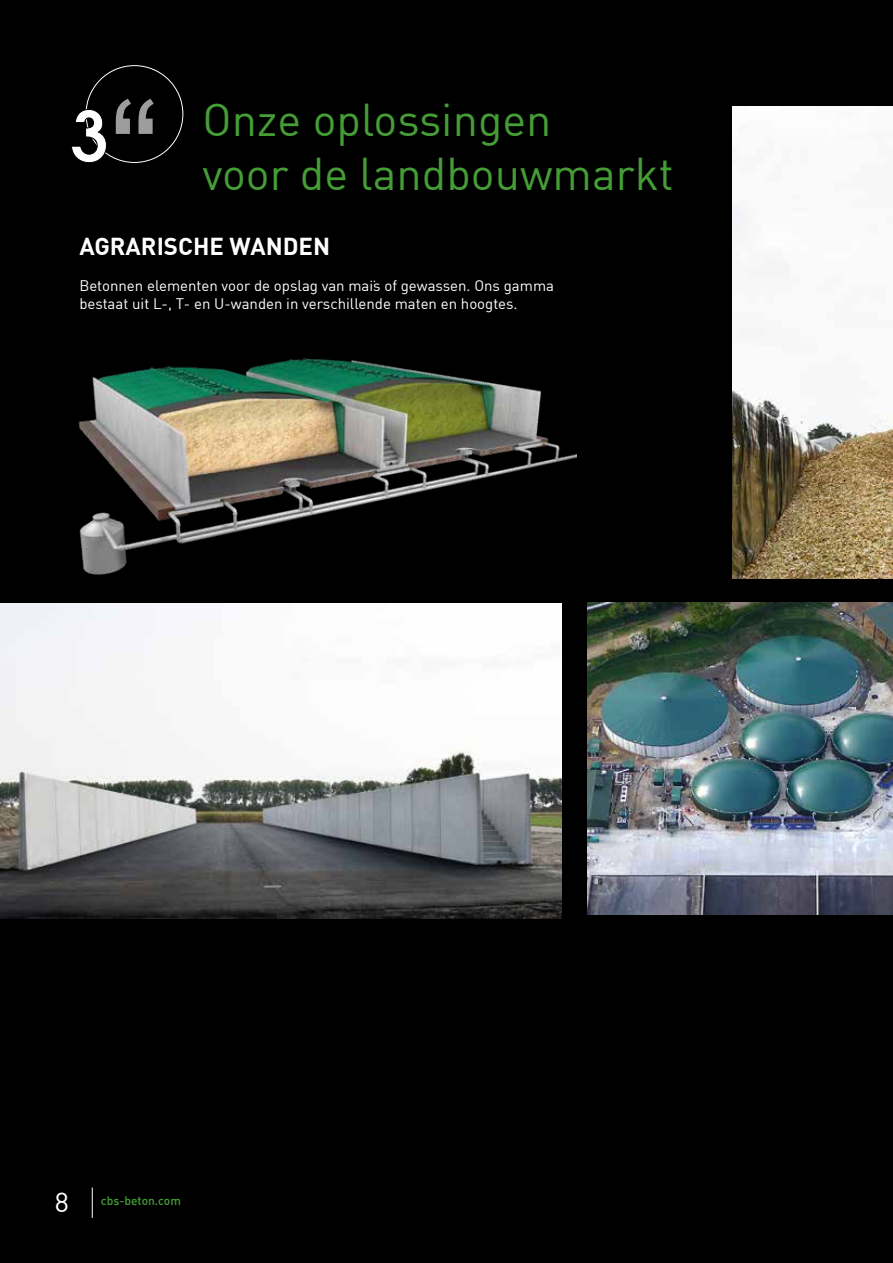
<style>
.page{position:relative;width:893px;height:1263px;background:#000}
.page>*{position:absolute;margin:0;border:0;box-sizing:border-box;transform-origin:0 0}
.t1{font:150px "Arial";color:#9d9d9c}
.t2{font:700 69.6px/130.9px "Te X Gyre Adventor";color:#fff}
.t3{font:45px/54px "DIN";color:#459d36}
.t4{font:27px "DIN";color:#fff}
.t5{font:700 24px "DIN";color:#fff}
.t6{font:15px/18px "DIN";color:#fff}
.t7{font:500 12px "DIN";color:#459d36}
</style>
<div class="page">
<hr style="left:92px;top:1187px;width:1px;height:31px;background:#fff">
<img style="left:78px;top:358px;width:498px;height:217px">
<svg style="left:85px;top:65px;width:98px;height:98px"></svg>
<img style="left:0;top:604px;width:561px;height:314px">
<img style="left:587px;top:603px;width:306px;height:311px">
<img style="left:732px;top:106px;width:161px;height:472px">
<h2 class="t2" style="left:68px;top:64px;width:43px">3<br>6</h2>
<h1 class="t1" style="left:110px;top:57px;width:51px">“</h1>
<h3 class="t3" style="left:202px;top:92px;width:473px">Onze oplossingen<br>voor de landbouwmarkt</h3>
<h3 class="t5" style="left:79px;top:231px;width:252px">AGRARISCHE WANDEN</h3>
<p class="t6" style="left:79px;top:276px;width:476px">Betonnen elementen voor de opslag van maïs of gewassen. Ons gamma bestaat uit L-, T- en U-wanden in verschillende maten en hoogtes.</p>
<h3 class="t4" style="left:55px;top:1186px;width:16px">8</h3>
<p class="t7" style="left:101px;top:1193px;width:81px">cbs-beton.com</p>
</div>
